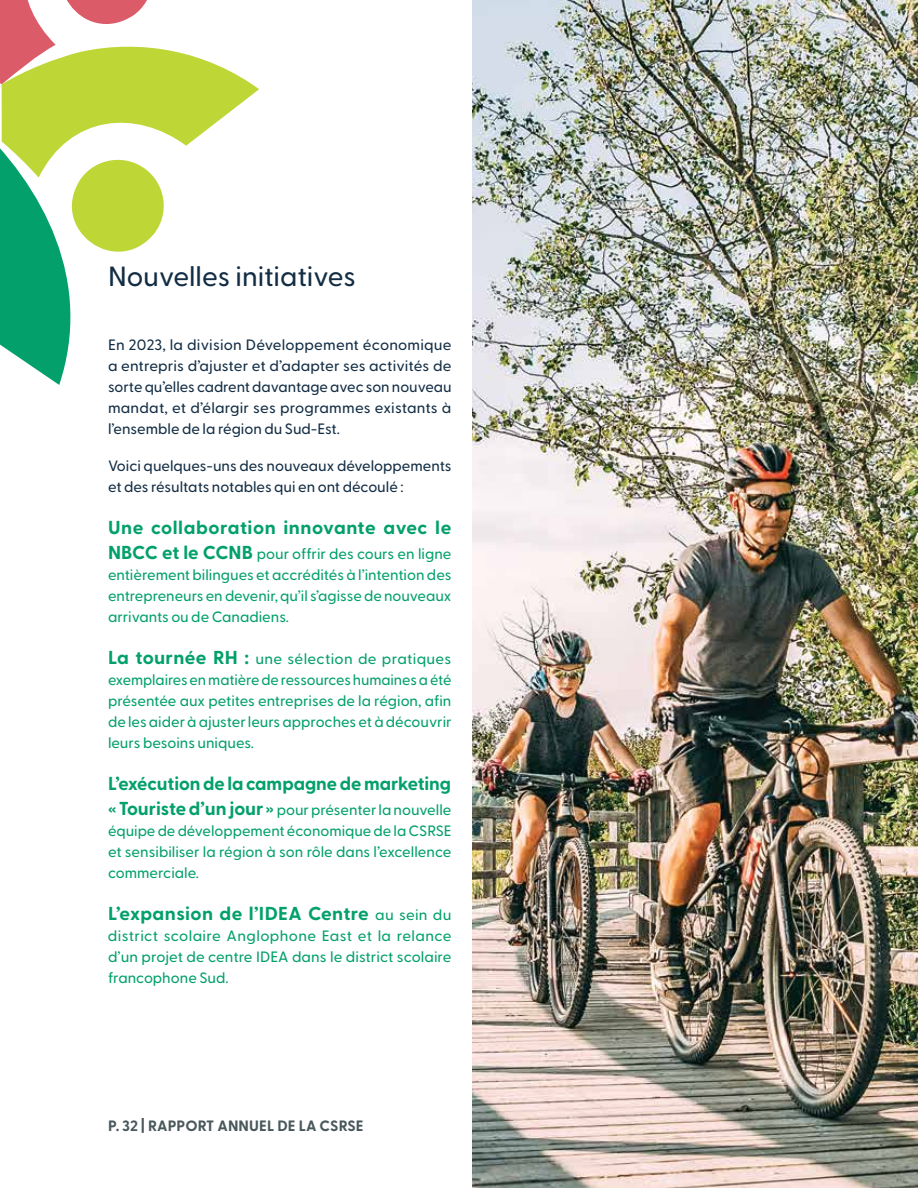
<style>
.page{position:relative;width:918px;height:1188px;background:#fff}
.page>*{position:absolute;margin:0;border:0;box-sizing:border-box;transform-origin:0 0}
.t1{font:500 27.75px "Greycliff CF";color:#132d44}
.t2{font:700 18.75px "Greycliff CF";letter-spacing:.01em;color:#03a06c}
.t3{font:700 18.75px "Greycliff CF";letter-spacing:.03em;color:#03a06c}
.t4{font:500 15px/21px "Greycliff CF";color:#03a06c;text-align:justify}
.t5{font:500 15px/21px "Greycliff CF";color:#132d44;text-align:justify}
.t6{font:700 15px "Greycliff CF";letter-spacing:.01em;color:#49585b}
.s1{font-weight:700;font-size:18.75px}
.s2{font-weight:500;font-size:15px}
</style>
<div class="page">
<img style="left:472px;top:0;width:446px;height:1188px">
<svg style="left:0;top:0;width:259px;height:385px"></svg>
<h1 class="t1" style="left:108px;top:256px;width:249px">Nouvelles initiatives</h1>
<p class="t5" style="left:108px;top:333px;width:345px">En 2023, la division Développement économique a entrepris d’ajuster et d’adapter ses activités de sorte qu’elles cadrent davantage avec son nouveau mandat, et d’élargir ses programmes existants à l’ensemble de la région du Sud-Est.</p>
<p class="t5" style="left:108px;top:454px;width:345px">Voici quelques-uns des nouveaux développements et des résultats notables qui en ont découlé :</p>
<p class="t3" style="left:108px;top:513px;width:345px">Une collaboration innovante avec le</p>
<p class="t4" style="left:108px;top:543px;width:345px"><span class="s1">NBCC et le CCNB</span> pour offrir des cours en ligne entièrement bilingues et accrédités à l’intention des entrepreneurs en devenir, qu’il s’agisse de nouveaux arrivants ou de Canadiens.</p>
<p class="t4" style="left:108px;top:647px;width:345px"><span class="s1">La tournée RH :</span> une sélection de pratiques exemplaires en matière de ressources humaines a été présentée aux petites entreprises de la région, afin de les aider à ajuster leurs approches et à découvrir leurs besoins uniques.</p>
<p class="t2" style="left:108px;top:769px;width:345px">L’exécution de la campagne de marketing</p>
<p class="t4" style="left:108px;top:798px;width:345px"><span class="s1">« Touriste d’un jour »</span> pour présenter la nouvelle équipe de développement économique de la CSRSE et sensibiliser la région à son rôle dans l’excellence commerciale.</p>
<p class="t2" style="left:108px;top:899px;width:345px">L’expansion de l’IDEA Centre <span class="s2">au sein du</span></p>
<p class="t4" style="left:108px;top:924px;width:345px">district scolaire Anglophone East et la relance d’un projet de centre IDEA dans le district scolaire francophone Sud.</p>
<p class="t6" style="left:108px;top:1115px;width:257px">P. 32 | RAPPORT ANNUEL DE LA CSRSE</p>
</div>
